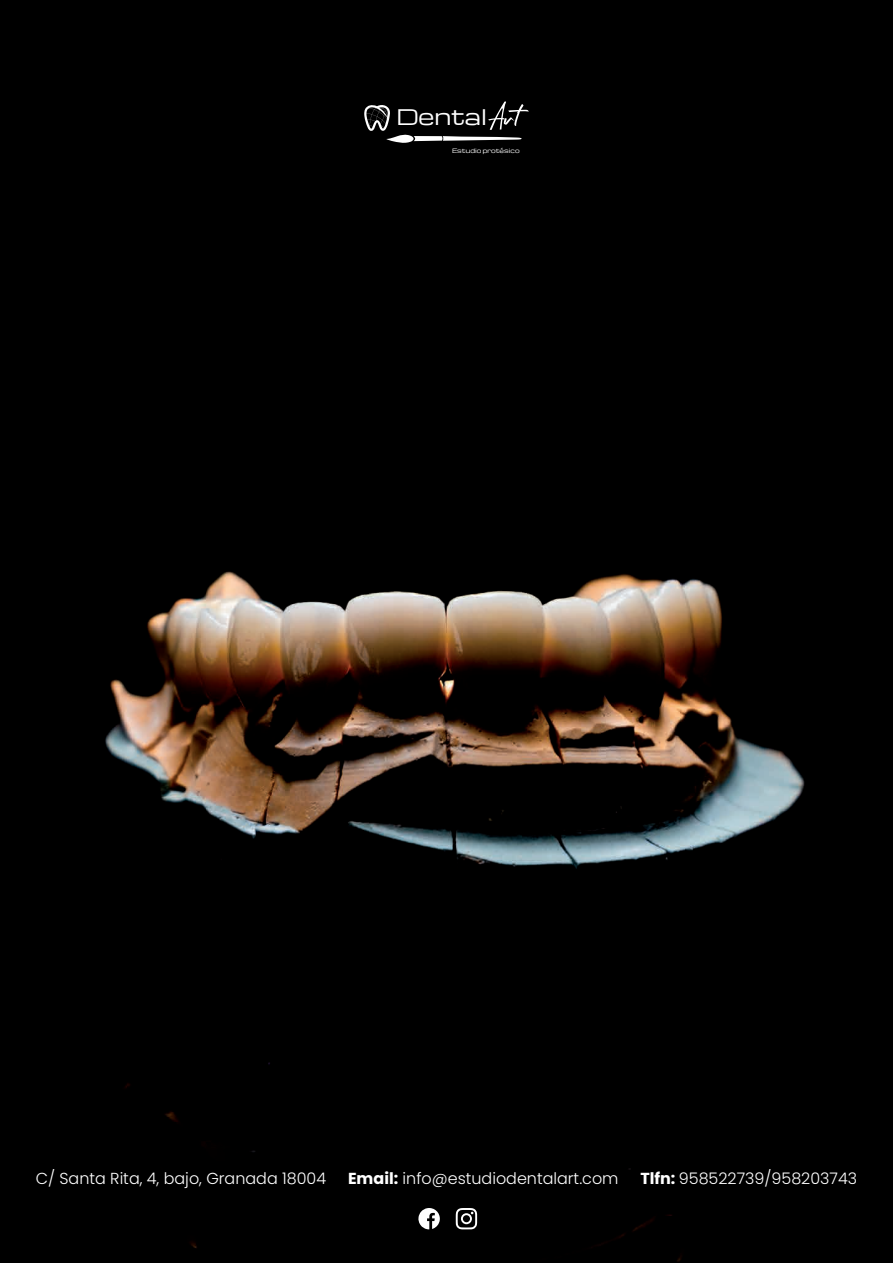
<style>
.page{position:relative;width:893px;height:1263px;background:#fff}
.page>*{position:absolute;margin:0;border:0;box-sizing:border-box;transform-origin:0 0}
.t1{font:21px "Michroma";color:#fff}
.t2{font:300 15.9px "Poppins";color:#fff}
.t3{font:5.85px "Michroma";color:#fff}
.s1{font-weight:700}
</style>
<div class="page">
<img style="left:0;top:0;width:893px;height:1263px">
<svg style="left:364px;top:101px;width:165px;height:42px;background:#232323"></svg>
<svg style="left:456px;top:1208px;width:21px;height:21px"></svg>
<svg style="left:418px;top:1208px;width:22px;height:21px"></svg>
<h1 class="t1" style="left:396px;top:105px;width:92px">Dental</h1>
<p class="t3" style="left:452px;top:148px;width:69px">Estudio protésico</p>
<p class="t2" style="left:36px;top:1169px;width:292px">C/ Santa Rita, 4, bajo, Granada 18004</p>
<p class="t2" style="left:348px;top:1169px;width:272px"><span class="s1">Email:</span> info@estudiodentalart.com</p>
<p class="t2" style="left:640px;top:1169px;width:218px"><span class="s1">Tlfn:</span> 958522739/958203743</p>
</div>
